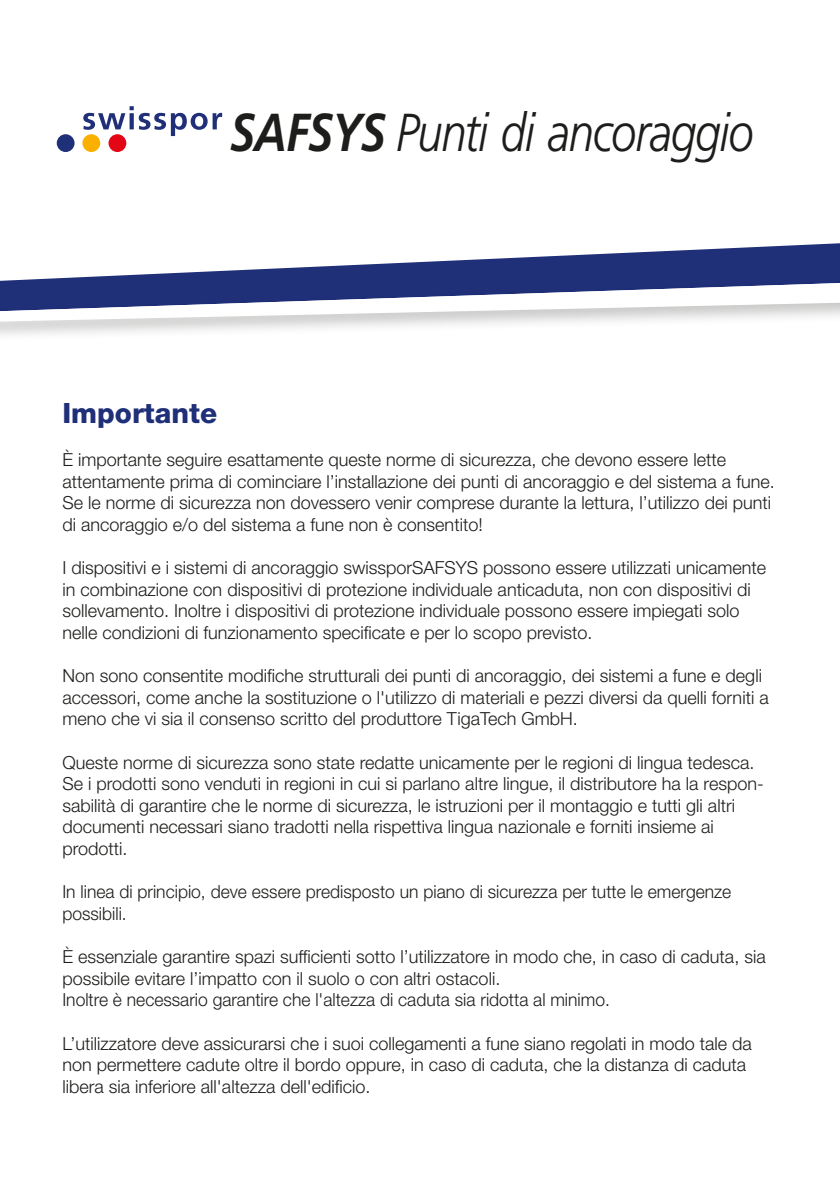
<style>
.page{position:relative;width:840px;height:1191px;background:#fff}
.page>*{position:absolute;margin:0;border:0;box-sizing:border-box;transform-origin:0 0}
.t1{font:italic 300 53.4px "Frutiger LT Std";letter-spacing:-.025em;color:#1d1d1b;scale:.85 1}
.t2{font:800 28px "Helvetica Neue LT Std";color:#1f2f78}
.t3{font:300 18px/21.6px "Helvetica Neue LT Std";color:#1d1d1b}
.s1{font-weight:700}
</style>
<div class="page">
<svg style="left:64px;top:243px;width:775px;height:35px"></svg>
<div style="left:0;top:278px;width:839px;height:64px;background:#1d1d1b;opacity:.25"></div>
<svg style="left:0;top:282px;width:839px;height:40px"></svg>
<svg style="left:83px;top:106px;width:139px;height:30px"></svg>
<div style="left:57px;top:134px;width:17px;height:18px;background:#1f2f78;border-radius:50%"></div>
<div style="left:82px;top:134px;width:18px;height:18px;background:#f9b000;border-radius:50%"></div>
<div style="left:108px;top:134px;width:18px;height:18px;background:#e30614;border-radius:50%"></div>
<h1 class="t1" style="left:230px;top:102px;width:617px"><span class="s1">SAFSYS</span> Punti di ancoraggio</h1>
<h2 class="t2" style="left:62px;top:396px;width:156px">Importante</h2>
<p class="t3" style="left:62px;top:448px;width:713px">È importante seguire esattamente queste norme di sicurezza, che devono essere lette attentamente prima di cominciare l’installazione dei punti di ancoraggio e del sistema a fune.<br>Se le norme di sicurezza non dovessero venir comprese durante la lettura, l’utilizzo dei punti di ancoraggio e/o del sistema a fune non è consentito!</p>
<p class="t3" style="left:62px;top:556px;width:705px">I dispositivi e i sistemi di ancoraggio swissporSAFSYS possono essere utilizzati unicamente in combinazione con dispositivi di protezione individuale anticaduta, non con dispositivi di sollevamento. Inoltre i dispositivi di protezione individuale possono essere impiegati solo nelle condizioni di funzionamento specificate e per lo scopo previsto.</p>
<p class="t3" style="left:62px;top:664px;width:707px">Non sono consentite modifiche strutturali dei punti di ancoraggio, dei sistemi a fune e degli accessori, come anche la sostituzione o l'utilizzo di materiali e pezzi diversi da quelli forniti a meno che vi sia il consenso scritto del produttore TigaTech GmbH.</p>
<p class="t3" style="left:62px;top:751px;width:702px">Queste norme di sicurezza sono state redatte unicamente per le regioni di lingua tedesca.<br>Se i prodotti sono venduti in regioni in cui si parlano altre lingue, il distributore ha la respon&shy;sabilità di garantire che le norme di sicurezza, le istruzioni per il montaggio e tutti gli altri documenti necessari siano tradotti nella rispettiva lingua nazionale e forniti insieme ai prodotti.</p>
<p class="t3" style="left:62px;top:880px;width:670px">In linea di principio, deve essere predisposto un piano di sicurezza per tutte le emergenze possibili.</p>
<p class="t3" style="left:62px;top:945px;width:704px">È essenziale garantire spazi sufficienti sotto l’utilizzatore in modo che, in caso di caduta, sia possibile evitare l’impatto con il suolo o con altri ostacoli.<br>Inoltre è necessario garantire che l'altezza di caduta sia ridotta al minimo.</p>
<p class="t3" style="left:62px;top:1032px;width:690px">L’utilizzatore deve assicurarsi che i suoi collegamenti a fune siano regolati in modo tale da non permettere cadute oltre il bordo oppure, in caso di caduta, che la distanza di caduta libera sia inferiore all'altezza dell'edificio.</p>
</div>
